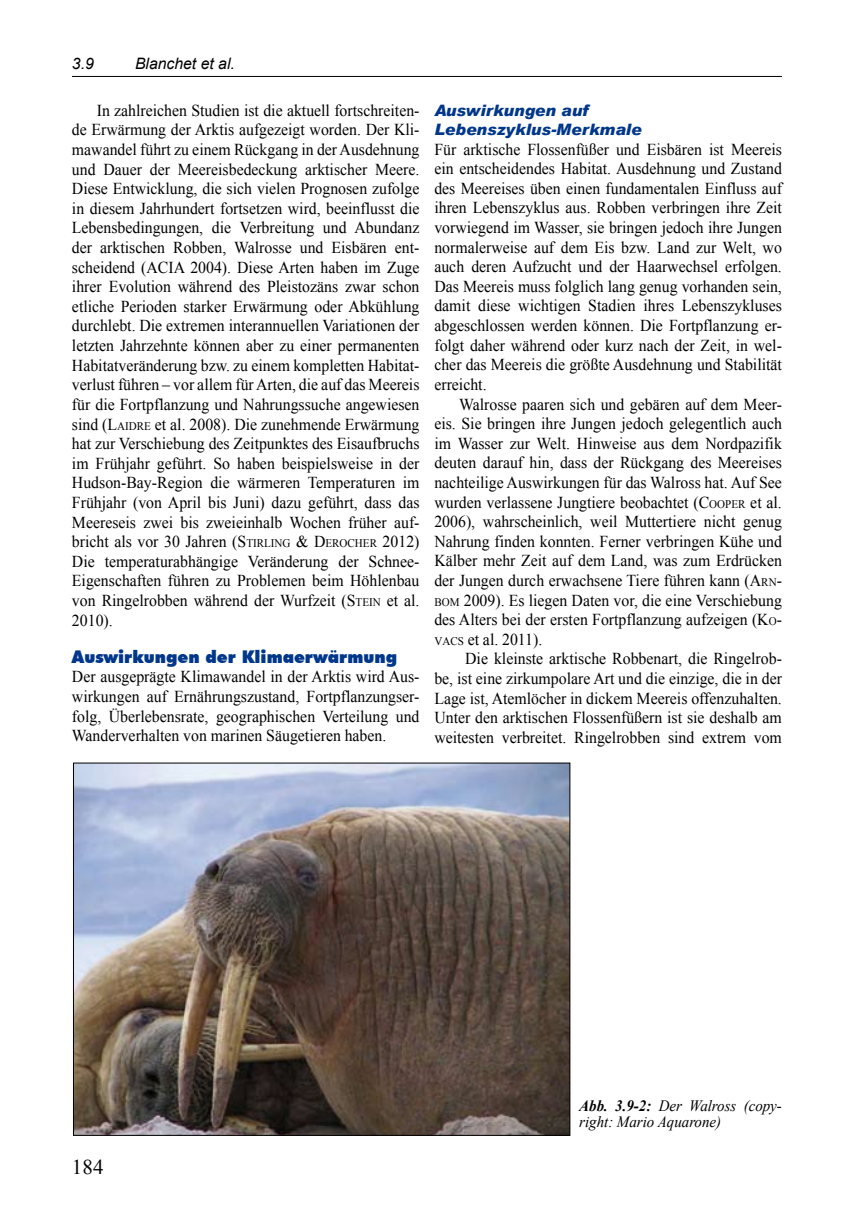
<style>
.page{position:relative;width:844px;height:1221px;background:#fff}
.page>*{position:absolute;margin:0;border:0;box-sizing:border-box;transform-origin:0 0}
.t1{font:21px "Times New Roman";color:#000}
.t2{font:900 17.5px "Futura BT";color:#00378b;scale:.96 1}
.t3{font:16.62px/19.6px "Times New Roman";color:#000;text-align:justify;scale:.95 1}
.t4{font:italic 15.75px/15.8px "Times New Roman";color:#000;scale:.95 1}
.t5{font:italic 900 15.75px/19.2px "Arial";color:#00378b}
.t6{font:italic 15.75px "Arial";color:#000}
.s1{font-size:11.72px}
.s2{font-weight:700}
</style>
<div class="page">
<hr style="left:72px;top:76px;width:709px;height:1px;background:#000">
<img style="left:75px;top:764px;width:493px;height:369px">
<p class="t6" style="left:72px;top:54px;width:23px">3.9</p>
<p class="t6" style="left:135px;top:54px;width:101px">Blanchet et al.</p>
<p class="t3" style="left:72px;top:100px;width:367px;text-indent:25px">In zahlreichen Studien ist die aktuell fortschreiten&shy;de Erwärmung der Arktis aufgezeigt worden. Der Kli&shy;mawandel führt zu einem Rückgang in der Ausdehnung und Dauer der Meereisbedeckung arktischer Meere.<br>Diese Entwicklung, die sich vielen Prognosen zufolge in diesem Jahrhundert fortsetzen wird, beeinflusst die Lebensbedingungen, die Verbreitung und Abun-danz der arktischen Robben, Walrosse und Eisbären ent&shy;scheidend (ACIA 2004). Diese Arten haben im Zuge ihrer Evolution während des Pleistozäns zwar schon etliche Perioden starker Erwärmung oder Abkühlung durchlebt. Die extremen interannuellen Variationen der letzten Jahrzehnte können aber zu einer permanenten Habitatveränderung bzw. zu einem kompletten Habitat&shy;verlust führen – vor allem für Arten, die auf das Meereis für die Fortpflanzung und Nahrungssuche angewiesen sind (L<span class="s1">aidre</span> et al. 2008). Die zunehmende Erwärmung hat zur Verschiebung des Zeitpunktes des Eisaufbruchs im Frühjahr geführt. So haben beispielsweise in der Hudson-Bay-Region die wärmeren Temperaturen im Frühjahr (von April bis Juni) dazu geführt, dass das Meereseis zwei bis zweieinhalb Wochen früher auf&shy;bricht als vor 30 Jahren (S <span class="s1">tirling</span> &amp; D <span class="s1">erocher</span> 2012)<br>Die temperaturabhängige Veränderung der Schnee-Eigenschaften führen zu Problemen beim Höhlenbau von Ringelrobben während der Wurfzeit (S <span class="s1">tein</span> et al.<br>2010).</p>
<p class="t2" style="left:72px;top:646px;width:340px">Auswirkungen der Klimaerwärmung</p>
<p class="t3" style="left:72px;top:666px;width:367px">Der ausgeprägte Klimawandel in der Arktis wird Aus&shy;wirkungen auf Ernährungszustand, Fortpflanzungser&shy;folg, Überlebensrate, geographischen Verteilung und Wanderverhalten von marinen Säugetieren haben.</p>
<p class="t5" style="left:434px;top:100px;width:209px">Auswirkungen auf<br>Lebenszyklus-Merkmale</p>
<p class="t3" style="left:434px;top:139px;width:367px">Für arktische Flossenfüßer und Eisbären ist Meereis ein entscheidendes Habitat. Ausdehnung und Zustand des Meereises üben einen fundamentalen Einfluss auf ihren Lebenszyklus aus. Robben verbringen ihre Zeit vorwiegend im Wasser, sie bringen jedoch ihre Jungen normalerweise auf dem Eis bzw. Land zur Welt, wo auch deren Aufzucht und der Haarwechsel erfolgen.<br>Das Meereis muss folglich lang genug vorhanden sein, damit diese wichtigen Stadien ihres Lebenszykluses abgeschlossen werden können. Die Fortpflanzung er&shy;folgt daher während oder kurz nach der Zeit, in wel&shy;cher das Meereis die größte Ausdehnung und Stabilität erreicht.</p>
<p class="t3" style="left:434px;top:394px;width:367px;text-indent:25px">Walrosse paaren sich und gebären auf dem Meer&shy;eis. Sie bringen ihre Jungen jedoch gelegentlich auch im Wasser zur Welt. Hinweise aus dem Nordpazifik deuten darauf hin, dass der Rückgang des Meereises nachteilige Auswirkungen für das Walross hat. Auf See wurden verlassene Jungtiere beobachtet (C<span class="s1">ooper</span> et al.<br>2006), wahrscheinlich, weil Muttertiere nicht genug Nahrung finden konnten. Ferner verbringen Kühe und Kälber mehr Zeit auf dem Land, was zum Erdrücken der Jungen durch erwachsene Tiere führen kann (A<span class="s1">rn&shy;bom</span> 2009). Es liegen Daten vor, die eine Verschiebung des Alters bei der ersten Fortpflanzung aufzeigen (K<span class="s1">o&shy;vacs</span> et al. 2011).</p>
<p class="t3" style="left:434px;top:648px;width:367px;text-indent:31px">Die kleinste arktische Robbenart, die Ringelrob&shy;be, ist eine zirkumpolare Art und die einzige, die in der Lage ist, Atemlöcher in dickem Meereis offenzuhalten.<br>Unter den arktischen Flossenfüßern ist sie deshalb am weitesten verbreitet. Ringelrobben sind extrem vom</p>
<p class="t1" style="left:72px;top:1152px;width:33px">184</p>
<p class="t4" style="left:579px;top:1097px;width:215px"><span class="s2">Abb. 3.9-2:</span> Der Walross (copy&shy;right: Mario Aquarone)</p>
</div>
